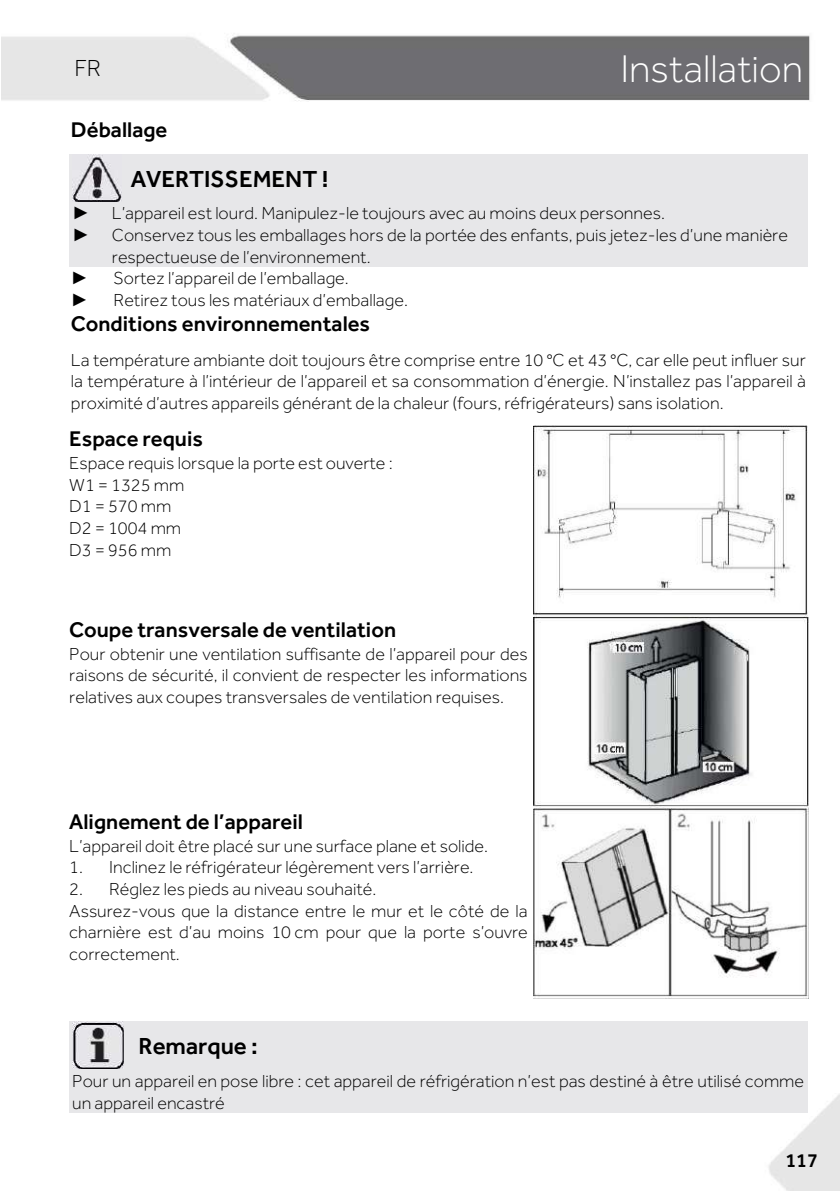
<style>
.page{position:relative;width:840px;height:1191px;background:#fff}
.page>*{position:absolute;margin:0;border:0;box-sizing:border-box;transform-origin:0 0}
.t1{font:300 40px "Effra";color:#fff}
.t2{font:500 24px "Effra";color:#000}
.t3{font:300 24px "Effra";color:#000}
.t4{font:500 22px "Effra";color:#000}
.t5{font:500 20px "Effra";color:#000}
.t6{font:300 18px/21.6px "Effra";color:#000}
.t7{font:18px "Arial";color:#000}
.s1{font-family:"Arial";font-weight:400}
</style>
<div class="page">
<img style="left:2px;top:35px;width:837px;height:1156px">
<div style="left:69px;top:154px;width:59px;height:48px;background:#e7e7e9"></div>
<div style="left:128px;top:154px;width:679px;height:48px;background:#e7e7e9"></div>
<div style="left:72px;top:202px;width:732px;height:22px;background:#e7e7e9"></div>
<div style="left:72px;top:224px;width:732px;height:21px;background:#e7e7e9"></div>
<div style="left:72px;top:245px;width:732px;height:22px;background:#e7e7e9"></div>
<div style="left:66px;top:425px;width:464px;height:191px;background:#fff"></div>
<div style="left:530px;top:425px;width:280px;height:191px;background:#fff"></div>
<div style="left:66px;top:616px;width:464px;height:192px;background:#fff"></div>
<svg style="left:530px;top:616px;width:280px;height:192px"></svg>
<div style="left:66px;top:808px;width:464px;height:192px;background:#fff"></div>
<svg style="left:530px;top:808px;width:280px;height:192px"></svg>
<div style="left:69px;top:1022px;width:67px;height:48px;background:#e7e7e9"></div>
<div style="left:136px;top:1022px;width:671px;height:48px;background:#e7e7e9"></div>
<div style="left:72px;top:1070px;width:732px;height:21px;background:#e7e7e9"></div>
<div style="left:72px;top:1091px;width:732px;height:22px;background:#e7e7e9"></div>
<img style="left:72px;top:154px;width:50px;height:47px">
<img style="left:533px;top:425px;width:274px;height:573px">
<img style="left:72px;top:1022px;width:51px;height:47px">
<h2 class="t3" style="left:74px;top:53px;width:28px">FR</h2>
<h1 class="t1" style="left:620px;top:44px;width:184px">Installation</h1>
<p class="t4" style="left:71px;top:116px;width:98px">Déballage</p>
<h2 class="t2" style="left:131px;top:164px;width:199px">AVERTISSEMENT !</h2>
<p class="t6" style="left:72px;top:202px;width:594px"><span class="s1">►</span> L’appareil est lourd. Manipulez-le toujours avec au moins deux personnes.</p>
<p class="t6" style="left:72px;top:223px;width:717px"><span class="s1">►</span> Conservez tous les emballages hors de la portée des enfants, puis jetez-les d’une manière</p>
<p class="t6" style="left:112px;top:245px;width:260px">respectueuse de l’environnement.</p>
<p class="t7" style="left:71px;top:268px;width:19px">►</p>
<p class="t6" style="left:114px;top:267px;width:237px">Sortez l’appareil de l’emballage.</p>
<p class="t7" style="left:71px;top:290px;width:19px">►</p>
<p class="t6" style="left:114px;top:288px;width:296px">Retirez tous les matériaux d’emballage.</p>
<p class="t4" style="left:71px;top:310px;width:300px">Conditions environnementales</p>
<p class="t6" style="left:71px;top:348px;width:736px;text-align:justify">La température ambiante doit toujours être comprise entre 10 °C et 43 °C, car elle peut influer sur la température à l’intérieur de l’appareil et sa consommation d’énergie. N’installez pas l’appareil à proximité d’autres appareils générant de la chaleur (fours, réfrigérateurs) sans isolation.</p>
<p class="t4" style="left:69px;top:425px;width:135px">Espace requis</p>
<p class="t6" style="left:69px;top:451px;width:325px">Espace requis lorsque la porte est ouverte :<br>W1 = 1325 mm<br>D1 = 570 mm<br>D2 = 1004 mm<br>D3 = 956 mm</p>
<p class="t4" style="left:69px;top:616px;width:328px">Coupe transversale de ventilation</p>
<p class="t6" style="left:69px;top:642px;width:459px;text-align:justify">Pour obtenir une ventilation suffisante de l’appareil pour des raisons de sécurité, il convient de respecter les informations relatives aux coupes transversales de ventilation requises.</p>
<p class="t4" style="left:69px;top:808px;width:235px">Alignement de l’appareil</p>
<p class="t6" style="left:69px;top:834px;width:420px">L’appareil doit être placé sur une surface plane et solide.</p>
<p class="t6" style="left:69px;top:856px;width:405px">1. Inclinez le réfrigérateur légèrement vers l’arrière.</p>
<p class="t6" style="left:69px;top:877px;width:460px">2. Réglez les pieds au niveau souhaité.<br>Assurez-vous que la distance entre le mur et le côté de la charnière est d’au moins 10 cm pour que la porte s’ouvre correctement.</p>
<h2 class="t2" style="left:138px;top:1031px;width:121px">Remarque :</h2>
<p class="t6" style="left:72px;top:1069px;width:733px">Pour un appareil en pose libre : cet appareil de réfrigération n’est pas destiné à être utilisé comme un appareil encastré</p>
<p class="t5" style="left:785px;top:1148px;width:34px">117</p>
</div>
